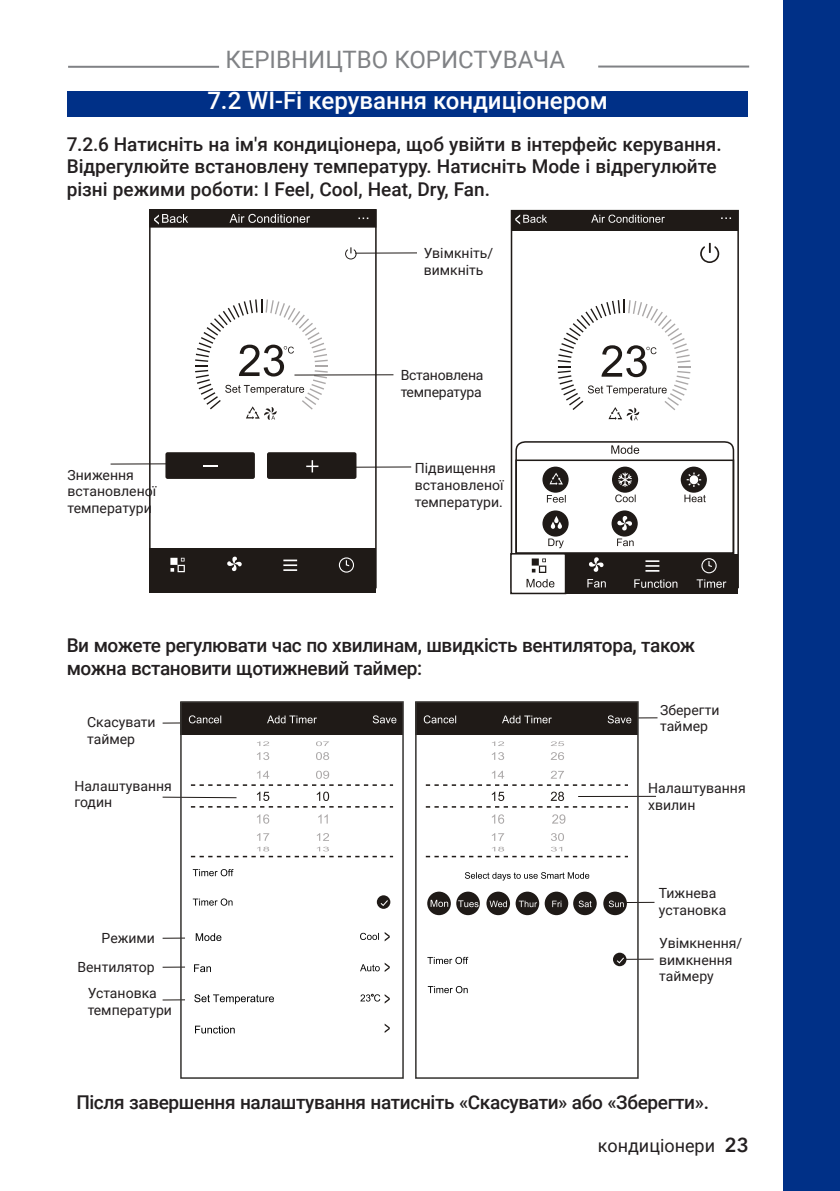
<style>
.page{position:relative;width:840px;height:1191px;background:#fff}
.page>*{position:absolute;margin:0;border:0;box-sizing:border-box;transform-origin:0 0}
.t1{font:500 24px "Roboto";color:#fff}
.t2{font:24px "Roboto";color:#808285}
.t3{font:500 19px/22.8px "Roboto";color:#231f20}
.t4{font:500 19px/22.8px "Roboto";letter-spacing:-.02em;color:#231f20}
.t5{font:18px "Roboto";color:#231f20}
.t6{font:14px/16.8px "Roboto";color:#231f20}
.t7{font:14px/16.8px "Roboto";letter-spacing:-.02em;color:#231f20}
.s1{font-family:"Avenir Next Cyr";font-weight:600;font-size:20px}
</style>
<div class="page">
<div style="left:782px;top:0;width:57px;height:1191px;background:#003087"></div>
<hr style="left:68px;top:66px;width:151px;height:2px;background:#808285">
<hr style="left:598px;top:66px;width:150px;height:2px;background:#808285">
<div style="left:67px;top:91px;width:680px;height:25px;background:#003087"></div>
<div style="left:181px;top:702px;width:222px;height:32px;background:#1f1a17"></div>
<hr style="left:162px;top:796px;width:74px;height:2px;background:#1f1a17">
<svg style="left:162px;top:999px;width:23px;height:1px"></svg>
<svg style="left:162px;top:937px;width:23px;height:1px"></svg>
<hr style="left:624px;top:717px;width:33px;height:1px;background:#1f1a17">
<hr style="left:577px;top:796px;width:78px;height:1px;background:#1f1a17">
<svg style="left:162px;top:966px;width:23px;height:1px"></svg>
<div style="left:180px;top:701px;width:223px;height:377px;border:2px solid #383633"></div>
<svg style="left:162px;top:715px;width:59px;height:8px"></svg>
<svg style="left:267px;top:715px;width:50px;height:8px"></svg>
<svg style="left:372px;top:715px;width:24px;height:8px"></svg>
<svg style="left:257px;top:752px;width:12px;height:8px"></svg>
<svg style="left:316px;top:752px;width:13px;height:8px"></svg>
<svg style="left:257px;top:741px;width:12px;height:5px"></svg>
<svg style="left:316px;top:741px;width:13px;height:5px"></svg>
<svg style="left:257px;top:814px;width:12px;height:9px"></svg>
<svg style="left:318px;top:814px;width:9px;height:9px"></svg>
<svg style="left:193px;top:869px;width:40px;height:7px"></svg>
<svg style="left:191px;top:770px;width:202px;height:37px"></svg>
<svg style="left:191px;top:833px;width:202px;height:24px"></svg>
<svg style="left:193px;top:898px;width:39px;height:7px"></svg>
<svg style="left:196px;top:933px;width:25px;height:8px"></svg>
<svg style="left:194px;top:964px;width:17px;height:8px"></svg>
<svg style="left:194px;top:994px;width:80px;height:10px"></svg>
<svg style="left:195px;top:1025px;width:39px;height:8px"></svg>
<svg style="left:360px;top:932px;width:29px;height:9px"></svg>
<svg style="left:360px;top:962px;width:29px;height:10px"></svg>
<svg style="left:360px;top:994px;width:29px;height:9px"></svg>
<svg style="left:384px;top:1023px;width:5px;height:10px"></svg>
<div style="left:376px;top:895px;width:14px;height:14px;background:#1f1a17;border-radius:50%"></div>
<svg style="left:380px;top:900px;width:8px;height:6px"></svg>
<div style="left:415px;top:702px;width:222px;height:32px;background:#1f1a17"></div>
<div style="left:415px;top:701px;width:223px;height:377px;border:2px solid #383633"></div>
<svg style="left:423px;top:715px;width:33px;height:8px"></svg>
<svg style="left:502px;top:715px;width:49px;height:8px"></svg>
<svg style="left:607px;top:715px;width:24px;height:8px"></svg>
<svg style="left:492px;top:770px;width:12px;height:8px"></svg>
<svg style="left:551px;top:770px;width:12px;height:8px"></svg>
<svg style="left:491px;top:752px;width:13px;height:8px"></svg>
<svg style="left:550px;top:752px;width:13px;height:8px"></svg>
<svg style="left:492px;top:741px;width:12px;height:5px"></svg>
<svg style="left:551px;top:741px;width:13px;height:5px"></svg>
<svg style="left:492px;top:814px;width:12px;height:9px"></svg>
<svg style="left:552px;top:814px;width:13px;height:9px"></svg>
<svg style="left:465px;top:872px;width:124px;height:8px"></svg>
<svg style="left:425px;top:784px;width:202px;height:23px"></svg>
<svg style="left:425px;top:833px;width:202px;height:24px"></svg>
<svg style="left:427px;top:957px;width:41px;height:7px"></svg>
<svg style="left:612px;top:952px;width:14px;height:14px"></svg>
<svg style="left:616px;top:957px;width:37px;height:6px"></svg>
<div style="left:427px;top:891px;width:23px;height:24px;background:#1f1a17;border-radius:50%"></div>
<svg style="left:430px;top:900px;width:18px;height:7px"></svg>
<div style="left:456px;top:891px;width:23px;height:24px;background:#1f1a17;border-radius:50%"></div>
<svg style="left:458px;top:900px;width:20px;height:7px"></svg>
<div style="left:486px;top:891px;width:23px;height:24px;background:#1f1a17;border-radius:50%"></div>
<svg style="left:489px;top:900px;width:17px;height:7px"></svg>
<div style="left:515px;top:891px;width:24px;height:24px;background:#1f1a17;border-radius:50%"></div>
<svg style="left:518px;top:900px;width:19px;height:7px"></svg>
<div style="left:544px;top:891px;width:24px;height:24px;background:#1f1a17;border-radius:50%"></div>
<svg style="left:552px;top:900px;width:9px;height:7px"></svg>
<div style="left:573px;top:891px;width:23px;height:24px;background:#1f1a17;border-radius:50%"></div>
<svg style="left:578px;top:900px;width:13px;height:7px"></svg>
<div style="left:603px;top:891px;width:23px;height:24px;background:#1f1a17;border-radius:50%"></div>
<svg style="left:608px;top:900px;width:46px;height:7px"></svg>
<svg style="left:427px;top:986px;width:40px;height:7px"></svg>
<div style="left:150px;top:210px;width:225px;height:17px;background:#1f1a17"></div>
<div style="left:149px;top:209px;width:227px;height:379px;border:2px solid #1f1a17"></div>
<div style="left:165px;top:452px;width:90px;height:27px;background:#1f1a17;border-radius:2px"></div>
<div style="left:267px;top:452px;width:89px;height:27px;background:#1f1a17;border-radius:2px"></div>
<svg style="left:203px;top:465px;width:14px;height:2px"></svg>
<svg style="left:306px;top:460px;width:12px;height:12px"></svg>
<svg style="left:195px;top:299px;width:133px;height:121px"></svg>
<svg style="left:345px;top:247px;width:11px;height:12px"></svg>
<svg style="left:154px;top:214px;width:34px;height:10px"></svg>
<div style="left:150px;top:548px;width:225px;height:44px;background:#1f1a17"></div>
<svg style="left:338px;top:557px;width:16px;height:15px"></svg>
<svg style="left:283px;top:559px;width:14px;height:12px"></svg>
<svg style="left:170px;top:558px;width:15px;height:14px"></svg>
<svg style="left:227px;top:556px;width:15px;height:15px"></svg>
<svg style="left:229px;top:214px;width:81px;height:9px"></svg>
<svg style="left:358px;top:217px;width:10px;height:2px"></svg>
<hr style="left:110px;top:463px;width:67px;height:1px;background:#1f1a17">
<hr style="left:344px;top:466px;width:67px;height:2px;background:#1f1a17">
<hr style="left:355px;top:252px;width:61px;height:2px;background:#1f1a17">
<hr style="left:294px;top:374px;width:99px;height:1px;background:#1f1a17">
<div style="left:511px;top:211px;width:226px;height:19px;background:#1f1a17"></div>
<div style="left:510px;top:210px;width:228px;height:378px;border:2px solid #1f1a17"></div>
<svg style="left:700px;top:243px;width:18px;height:20px"></svg>
<svg style="left:515px;top:214px;width:32px;height:10px"></svg>
<div style="left:511px;top:554px;width:226px;height:39px;background:#1f1a17"></div>
<svg style="left:591px;top:215px;width:73px;height:8px"></svg>
<div style="left:510px;top:554px;width:55px;height:39px;background:#fff"></div>
<div style="left:510px;top:553px;width:56px;height:41px;border:2px solid #1f1a17"></div>
<svg style="left:696px;top:579px;width:30px;height:9px"></svg>
<svg style="left:634px;top:579px;width:43px;height:9px"></svg>
<svg style="left:587px;top:579px;width:18px;height:8px"></svg>
<svg style="left:526px;top:579px;width:28px;height:8px"></svg>
<svg style="left:514px;top:441px;width:220px;height:132px"></svg>
<svg style="left:557px;top:300px;width:133px;height:121px"></svg>
<h1 class="t2" style="left:225px;top:42px;width:341px">КЕРІВНИЦТВО КОРИСТУВАЧА</h1>
<p class="t1" style="left:207px;top:84px;width:402px">7.2 WI-Fi керування кондиціонером</p>
<p class="t3" style="left:67px;top:132px;width:656px">7.2.6 Натисніть на ім'я кондиціонера, щоб увійти в інтерфейс керування.</p>
<p class="t3" style="left:67px;top:155px;width:651px">Відрегулюйте встановлену температуру. Натисніть Mode і відрегулюйте різні режими роботи: I Feel, Cool, Heat, Dry, Fan.</p>
<p class="t6" style="left:423px;top:244px;width:71px">Увімкніть/ вимкніть</p>
<p class="t6" style="left:67px;top:465px;width:90px">Зниження встановленої температури</p>
<p class="t7" style="left:400px;top:366px;width:84px">Встановлена температура</p>
<p class="t6" style="left:414px;top:459px;width:90px">Підвищення встановленої температури.</p>
<p class="t4" style="left:67px;top:633px;width:629px">Ви можете регулювати час по хвилинам, швидкість вентилятора, також можна встановити щотижневий таймер:</p>
<p class="t6" style="left:87px;top:713px;width:70px">Скасувати таймер</p>
<p class="t6" style="left:74px;top:776px;width:99px">Налаштування годин</p>
<p class="t6" style="left:101px;top:929px;width:55px">Режими</p>
<p class="t6" style="left:77px;top:958px;width:79px">Вентилятор</p>
<p class="t6" style="left:88px;top:984px;width:86px">Установка температури</p>
<p class="t6" style="left:659px;top:700px;width:61px">Зберегти</p>
<p class="t6" style="left:659px;top:717px;width:49px">таймер</p>
<p class="t6" style="left:647px;top:779px;width:99px">Налаштування хвилин</p>
<p class="t6" style="left:658px;top:884px;width:69px">Тижнева установка</p>
<p class="t6" style="left:658px;top:933px;width:85px">Увімкнення/ вимкнення таймеру</p>
<p class="t4" style="left:76px;top:1089px;width:633px">Після завершення налаштування натисніть «Скасувати» або «Зберегти».</p>
<p class="t5" style="left:597px;top:1132px;width:152px">кондиціонери <span class="s1">23</span></p>
</div>
